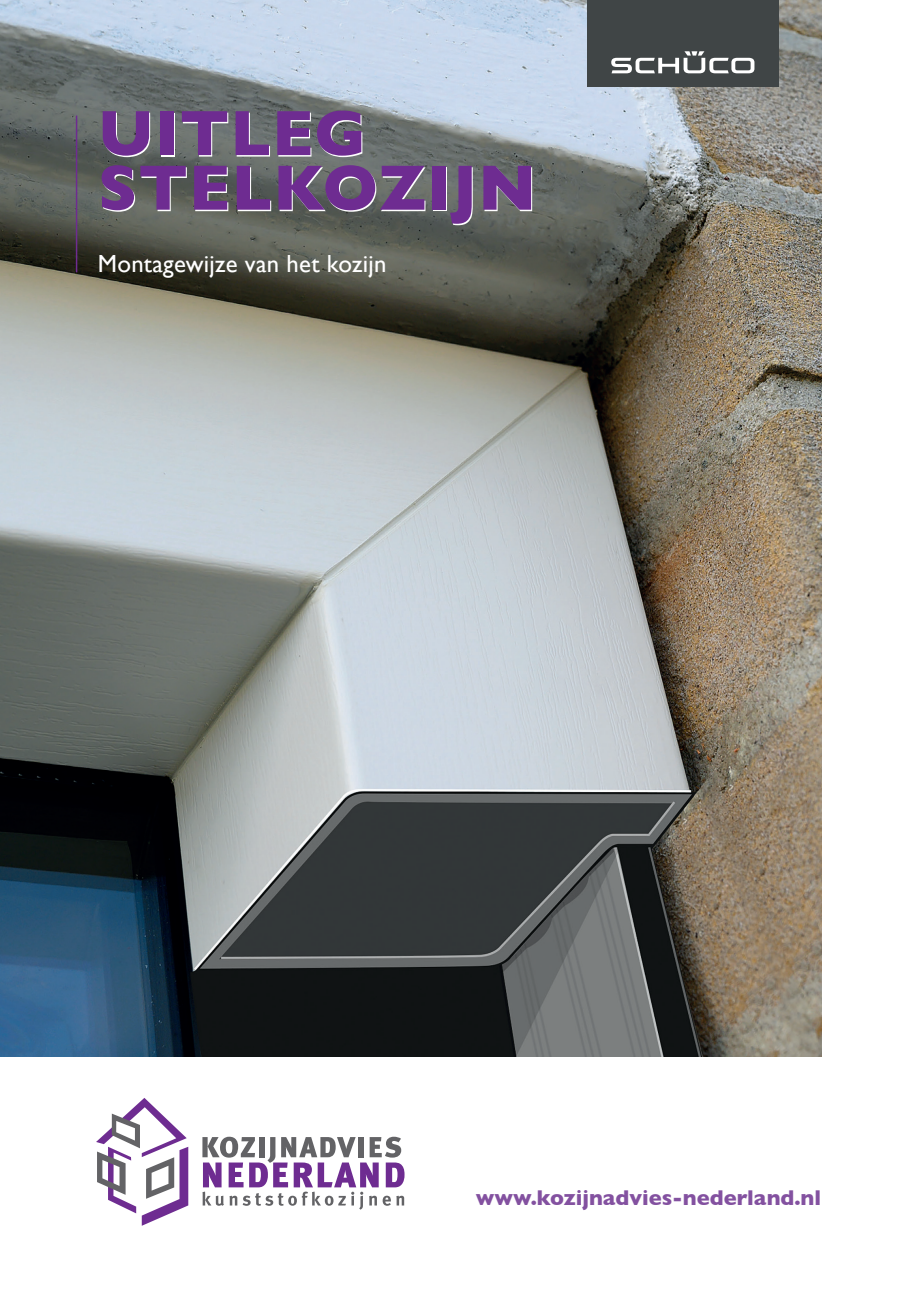
<style>
.page{position:relative;width:919px;height:1289px;background:#fff}
.page>*{position:absolute;margin:0;border:0;box-sizing:border-box;transform-origin:0 0}
.t1{font:700 64.8px/54.6px "Gill Sans";letter-spacing:.01em;color:#fff}
.t2{font:24.75px "Gill Sans";letter-spacing:.01em;color:#fff}
.t3{font:700 21.75px "Gill Sans";color:#8351a0}
</style>
<div class="page">
<img style="left:0;top:0;width:821px;height:1056px">
<hr style="left:76px;top:116px;width:1px;height:156px;background:#6e2c91">
<div style="left:587px;top:0;width:191px;height:86px;background:#404546"></div>
<svg style="left:611px;top:51px;width:143px;height:22px"></svg>
<svg style="left:96px;top:1098px;width:92px;height:127px"></svg>
<svg style="left:202px;top:1136px;width:202px;height:73px"></svg>
<h1 class="t1" style="left:99px;top:106px;width:440px">UITLEG<br>STELKOZIJN</h1>
<p class="t2" style="left:98px;top:248px;width:290px">Montagewijze van het kozijn</p>
<p class="t3" style="left:476px;top:1180px;width:347px">www.kozijnadvies-nederland.nl</p>
</div>
